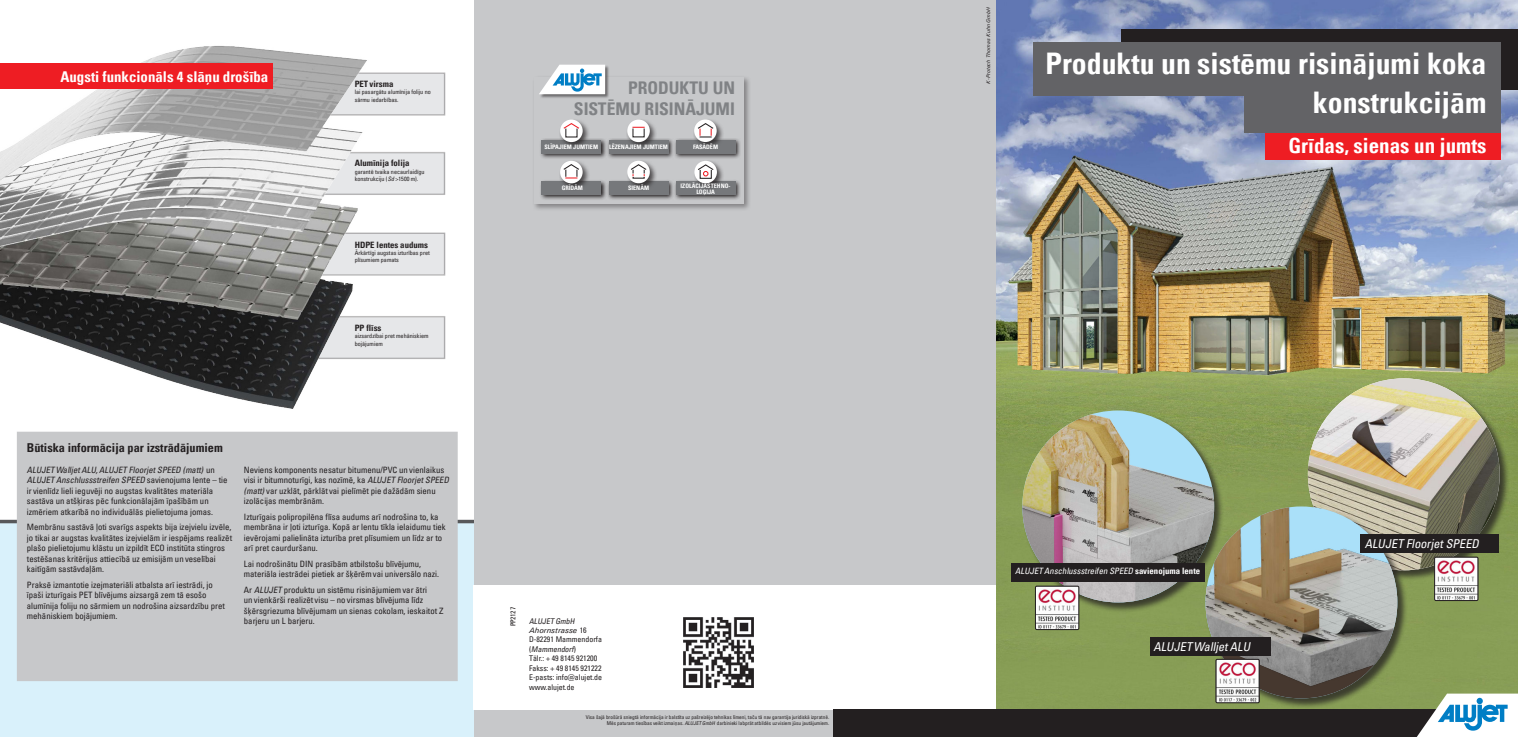
<style>
.page{position:relative;width:1518px;height:737px;background:#fff}
.page>*{position:absolute;margin:0;border:0;box-sizing:border-box;transform-origin:0 0}
.t1{font:700 condensed 29.75px/38.5px "Univers";color:#fff;text-align:right}
.t2{font:700 condensed 21px "Univers";color:#fff}
.t3{font:700 condensed 17.5px/21px "Univers";color:#808285;text-align:right}
.t4{font:700 condensed 14.88px "Univers";color:#fff}
.t5{font:700 condensed 12.25px "Univers";color:#231f20}
.t6{font:italic condensed 12.25px "Univers";color:#fff}
.t7{font:condensed 8.75px/10.5px "Univers";color:#231f20}
.t8{font:700 condensed 8.75px "Univers";color:#231f20}
.t9{font:italic condensed 8.75px "Univers";color:#fff}
.t10{font:condensed 7.88px/9.5px "Univers";color:#231f20}
.t11{font:7px "Univers Condensed BQ";letter-spacing:-.02em;color:#231f20}
.t12{font:condensed 6.12px/7.4px "Univers";color:#231f20}
.t13{font:700 condensed 6.12px/5.2px "Univers";color:#fff;text-align:center}
.t14{font:condensed 5.25px/6.3px "Univers";color:#231f20;text-align:right}
.t15{font:italic 5.25px "Univers";color:#231f20}
.s1{font-style:italic}
.s2{font-style:italic;font-stretch:normal}
.s3{font-weight:700;font-style:normal}
</style>
<div class="page">
<div style="left:0;top:520px;width:474px;height:217px;background:#d9f1fb"></div>
<div style="left:17px;top:432px;width:440px;height:248px;background:#c7c8ca"></div>
<div style="left:17px;top:432px;width:441px;height:249px;border:1px solid #c7c8ca"></div>
<img style="left:0;top:46px;width:446px;height:363px">
<div style="left:0;top:64px;width:273px;height:25px;background:#ee1d23"></div>
<img style="left:996px;top:0;width:522px;height:709px">
<div style="left:474px;top:0;width:522px;height:737px;background:#c7c8ca"></div>
<div style="left:474px;top:585px;width:522px;height:124px;background:#fff"></div>
<div style="left:1307px;top:378px;width:203px;height:202px;background:#231f20;opacity:.75"></div>
<img style="left:1308px;top:378px;width:192px;height:192px;border-radius:96px">
<div style="left:1205px;top:506px;width:203px;height:202px;background:#231f20;opacity:.75"></div>
<svg style="left:1208px;top:693px;width:186px;height:5px"></svg>
<img style="left:1205px;top:506px;width:192px;height:187px">
<img style="left:683px;top:617px;width:70px;height:70px">
<div style="left:833px;top:709px;width:685px;height:28px;background:#231f20"></div>
<div style="left:532px;top:75px;width:219px;height:136px;background:#231f20;opacity:.41"></div>
<div style="left:534px;top:76px;width:209px;height:127px;background:#c7c8ca"></div>
<div style="left:539px;top:65px;width:71px;height:34px;background:#231f20;opacity:.57"></div>
<svg style="left:539px;top:65px;width:66px;height:29px"></svg>
<svg style="left:540px;top:180px;width:66px;height:20px"></svg>
<div style="left:542px;top:181px;width:59px;height:14px;background:#76787b"></div>
<div style="left:559px;top:159px;width:31px;height:32px;background:#231f20;opacity:.75"></div>
<svg style="left:560px;top:161px;width:23px;height:22px"></svg>
<svg style="left:562px;top:163px;width:18px;height:15px"></svg>
<svg style="left:674px;top:180px;width:66px;height:20px"></svg>
<div style="left:676px;top:182px;width:59px;height:13px;background:#76787b"></div>
<div style="left:693px;top:159px;width:32px;height:32px;background:#231f20;opacity:.75"></div>
<div style="left:694px;top:161px;width:23px;height:22px;background:#fff;border-radius:50%"></div>
<div style="left:700px;top:169px;width:12px;height:10px;border:1px solid #231f20"></div>
<svg style="left:697px;top:164px;width:18px;height:12px"></svg>
<svg style="left:606px;top:180px;width:68px;height:20px"></svg>
<div style="left:609px;top:182px;width:59px;height:13px;background:#76787b"></div>
<div style="left:626px;top:159px;width:32px;height:32px;background:#231f20;opacity:.75"></div>
<div style="left:627px;top:161px;width:23px;height:22px;background:#fff;border-radius:50%"></div>
<svg style="left:630px;top:163px;width:18px;height:16px"></svg>
<svg style="left:674px;top:138px;width:66px;height:21px"></svg>
<div style="left:676px;top:140px;width:59px;height:14px;background:#76787b"></div>
<div style="left:693px;top:118px;width:32px;height:32px;background:#231f20;opacity:.75"></div>
<svg style="left:694px;top:119px;width:23px;height:23px"></svg>
<svg style="left:697px;top:122px;width:18px;height:15px"></svg>
<svg style="left:607px;top:138px;width:67px;height:21px"></svg>
<div style="left:609px;top:140px;width:59px;height:14px;background:#76787b"></div>
<div style="left:626px;top:118px;width:32px;height:32px;background:#231f20;opacity:.75"></div>
<svg style="left:627px;top:120px;width:23px;height:22px"></svg>
<svg style="left:632px;top:127px;width:13px;height:1px"></svg>
<svg style="left:540px;top:138px;width:67px;height:21px"></svg>
<div style="left:542px;top:140px;width:59px;height:14px;background:#76787b"></div>
<div style="left:559px;top:118px;width:32px;height:32px;background:#231f20;opacity:.75"></div>
<svg style="left:560px;top:119px;width:23px;height:23px"></svg>
<svg style="left:562px;top:122px;width:18px;height:8px"></svg>
<svg style="left:1417px;top:693px;width:101px;height:44px"></svg>
<div style="left:1360px;top:535px;width:139px;height:18px;background:#231f20"></div>
<div style="left:1150px;top:637px;width:121px;height:18px;background:#231f20"></div>
<div style="left:1122px;top:30px;width:396px;height:60px;background:#231f20"></div>
<div style="left:1265px;top:133px;width:236px;height:26px;background:#ee1d23"></div>
<div style="left:1034px;top:42px;width:467px;height:54px;background:#636366"></div>
<div style="left:1245px;top:79px;width:256px;height:54px;background:#636366"></div>
<img style="left:1436px;top:558px;width:41px;height:41px">
<div style="left:1434px;top:556px;width:45px;height:45px;border:1px solid #231f20"></div>
<img style="left:1217px;top:661px;width:41px;height:40px">
<div style="left:1215px;top:659px;width:45px;height:44px;border:1px solid #231f20"></div>
<div style="left:1022px;top:410px;width:202px;height:202px;background:#231f20;opacity:.75"></div>
<img style="left:1022px;top:410px;width:192px;height:192px;border-radius:96px">
<div style="left:1011px;top:563px;width:194px;height:19px;background:#231f20"></div>
<img style="left:1037px;top:587px;width:40px;height:41px">
<div style="left:1035px;top:585px;width:44px;height:45px;border:1px solid #231f20"></div>
<h3 class="t4" style="left:60px;top:67px;width:209px">Augsti funkcionāls 4 slāņu drošība</h3>
<p class="t8" style="left:355px;top:79px;width:40px">PET virsma</p>
<p class="t12" style="left:355px;top:88px;width:78px">lai pasargātu alumīnija foliju no sārmu iedarbības.</p>
<p class="t8" style="left:355px;top:158px;width:56px">Alumīnija folija</p>
<p class="t12" style="left:355px;top:168px;width:71px">garantē tvaika necaurlaidīgu konstrukciju (<span class="s1">Sd</span> &gt;1500 m).</p>
<p class="t8" style="left:355px;top:239px;width:75px">HDPE lentes audums</p>
<p class="t12" style="left:355px;top:249px;width:77px">Ārkārtīgi augstas izturības pret plīsumiem pamats</p>
<p class="t8" style="left:355px;top:322px;width:28px">PP flīss</p>
<p class="t12" style="left:355px;top:332px;width:75px">aizsardzībai pret mehāniskiem bojājumiem</p>
<h3 class="t5" style="left:27px;top:440px;width:197px">Būtiska informācija par izstrādājumiem</h3>
<p class="t7" style="left:27px;top:464px;width:202px"><span class="s1">ALUJET WalljetALU,ALUJET FloorjetSPEED (matt)</span> u n <span class="s1">ALUJET Anschlussstreifen SPEED</span> s a v i e n o j u m a l e n t e – t i e ir vienlīdz lieli ieguvēji no augstas kvalitātes materiāla sastāva un atšķiras pēc funkcionālajām īpašībām un izmēriem atkarībā no individuālās pielietojuma jomas.</p>
<p class="t7" style="left:27px;top:521px;width:207px">Membrānu sastāvā ļoti svarīgs aspekts bija izejvielu izvēle, jo tikai ar augstas kvalitātes izejvielām ir iespējams realizēt plašo pielietojumu klāstu un izpildīt ECO institūta stingros testēšanas kritērijus attiecībā uz emisijām un veselībai kaitīgām sastāvdaļām.</p>
<p class="t7" style="left:27px;top:579px;width:200px">Praksē izmantotie izejmateriāli atbalsta arī iestrādi, jo īpaši izturīgais PET blīvējums aizsargā zem tā esošo alumīnija foliju no sārmiem un nodrošina aizsardzību pret mehāniskiem bojājumiem.</p>
<p class="t7" style="left:244px;top:464px;width:208px">Neviens komponents nesatur bitumenu/PVC un vienlaikus visi ir bitumnoturīgi, kas nozīmē, ka <span class="s1">ALUJET FloorjetSPEED (matt)</span>var uzklāt, pārklāt vai pielīmēt pie dažādām sienu izolācijas membrānām.</p>
<p class="t7" style="left:244px;top:511px;width:203px">Izturīgais polipropilēna flīsa audums arī nodrošina to, ka membrāna ir ļoti izturīga. Kopā ar lentu tīkla ielaidumu tiek ievērojami palielināta izturība pret plīsumiem un līdz ar to arī pret caurduršanu.</p>
<p class="t7" style="left:244px;top:558px;width:197px">Lai nodrošinātu DIN prasībām atbilstošu blīvējumu, materiāla iestrādei pietiek ar šķērēm vai universālo nazi.</p>
<p class="t7" style="left:244px;top:584px;width:201px">Ar <span class="s1">ALUJET</span> produktu un sistēmu risinājumiem var ātri<br>un vienkārši realizēt visu – no virsmas blīvējuma līdz šķērsgriezuma blīvējumam un sienas cokolam, ieskaitot Z barjeru un L barjeru.</p>
<h3 class="t3" style="left:574px;top:77px;width:163px">PRODUKTU UN<br>SISTĒMU RISINĀJUMI</h3>
<p class="t13" style="left:544px;top:144px;width:55px">SLĪPAJIEM JUMTIEM</p>
<p class="t13" style="left:609px;top:144px;width:60px">LĒZENAJIEM JUMTIEM</p>
<p class="t13" style="left:693px;top:144px;width:27px">FASĀDĒM</p>
<p class="t13" style="left:681px;top:183px;width:51px">IZOLĀCIJAS TEHNO-<br>LOĢIJA</p>
<p class="t13" style="left:562px;top:185px;width:23px">GRĪDĀM</p>
<p class="t13" style="left:628px;top:185px;width:23px">SIENĀM</p>
<p class="t11" style="left:509px;top:626px;width:21px;rotate:-90deg">PP2127</p>
<p class="t10" style="left:529px;top:616px;width:75px"><span class="s1">ALUJET GmbH<br></span><span class="s2">Ahornstrasse</span> 16<br>D-82291 Mammendorfa ( <span class="s1">Mammendorf</span>)<br>Tālr.: + 49 8145 921200<br>Fakss: + 49 8145 921222<br>E-pasts: info@alujet.de www.alujet.de</p>
<p class="t14" style="left:586px;top:713px;width:245px">Visa šajā brošūrā sniegtā informācija ir balstīta uz pašreizējo tehnikas līmeni, taču tā nav garantija juridiskā izpratnē.<br>Mēs paturam tiesības veikt izmaiņas. <span class="s1">ALUJET GmbH</span> darbinieki labprāt atbildēs uz visiem jūsu jautājumiem.</p>
<p class="t15" style="left:985px;top:84px;width:78px;rotate:-90deg">K-Protech Thomas Kuhn GmbH</p>
<h1 class="t1" style="left:1046px;top:44px;width:442px">Produktu un sistēmu risinājumi koka konstrukcijām</h1>
<h2 class="t2" style="left:1288px;top:132px;width:200px">Grīdas, sienas un jumts</h2>
<p class="t9" style="left:1015px;top:565px;width:187px">ALUJET Anschlussstreifen SPEED <span class="s3">s av i e n o j u m a l e nte</span></p>
<h3 class="t6" style="left:1153px;top:638px;width:101px">ALUJET WalljetALU</h3>
<h3 class="t6" style="left:1365px;top:536px;width:118px">ALUJET FloorjetSPEED</h3>
</div>
